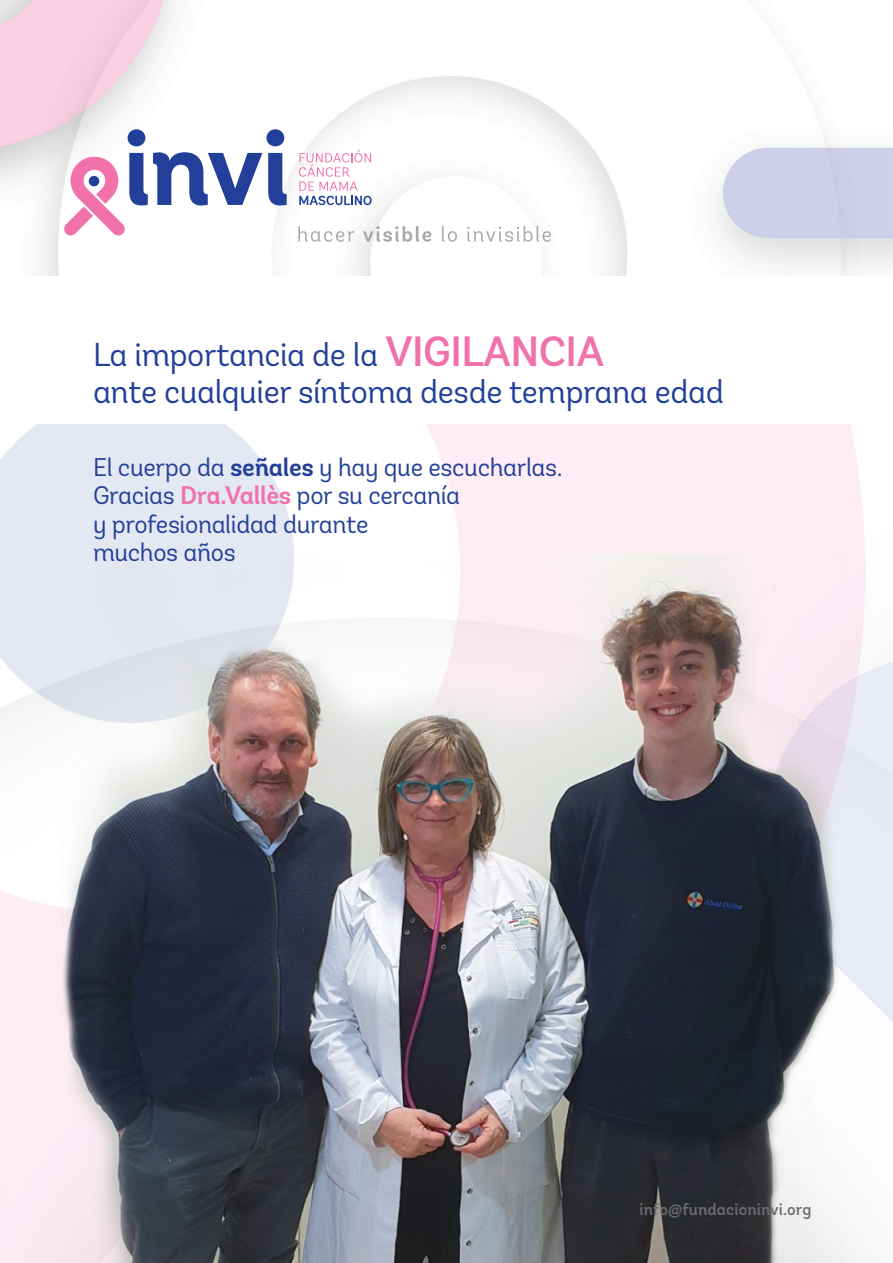
<style>
.page{position:relative;width:893px;height:1263px;background:#fff}
.page>*{position:absolute;margin:0;border:0;box-sizing:border-box;transform-origin:0 0}
.t1{font:33px/37.2px "Andes";letter-spacing:-.015em;color:#223f99}
.t2{font:25.5px/28.5px "Andes";letter-spacing:-.015em;color:#223f99}
.t3{font:500 16.5px "Andes";letter-spacing:.005em;color:#6c6d70}
.s1{font-weight:500;font-size:42.3px;color:#f171ab}
.s2{font-weight:600}
.s3{font-weight:600;color:#f171ab}
</style>
<div class="page">
<img style="left:0;top:424px;width:893px;height:839px">
<img style="left:0;top:0;width:893px;height:276px">
<svg style="left:64px;top:129px;width:223px;height:107px"></svg>
<svg style="left:299px;top:150px;width:73px;height:55px"></svg>
<svg style="left:298px;top:226px;width:57px;height:16px"></svg>
<svg style="left:363px;top:226px;width:68px;height:16px"></svg>
<svg style="left:442px;top:226px;width:15px;height:16px"></svg>
<svg style="left:467px;top:226px;width:84px;height:16px"></svg>
<p class="t1" style="left:93px;top:336px;width:633px">La importancia de la <span class="s1">VIGILANCIA<br></span>ante cualquier síntoma desde temprana edad</p>
<p class="t2" style="left:93px;top:453px;width:471px">El cuerpo da <span class="s2">señales</span> y hay que escucharlas.<br>Gracias <span class="s3">Dra.Vallès</span> por su cercanía<br>y profesionalidad durante<br>muchos años</p>
<p class="t3" style="left:640px;top:1199px;width:173px">info@fundacioninvi.org</p>
</div>
